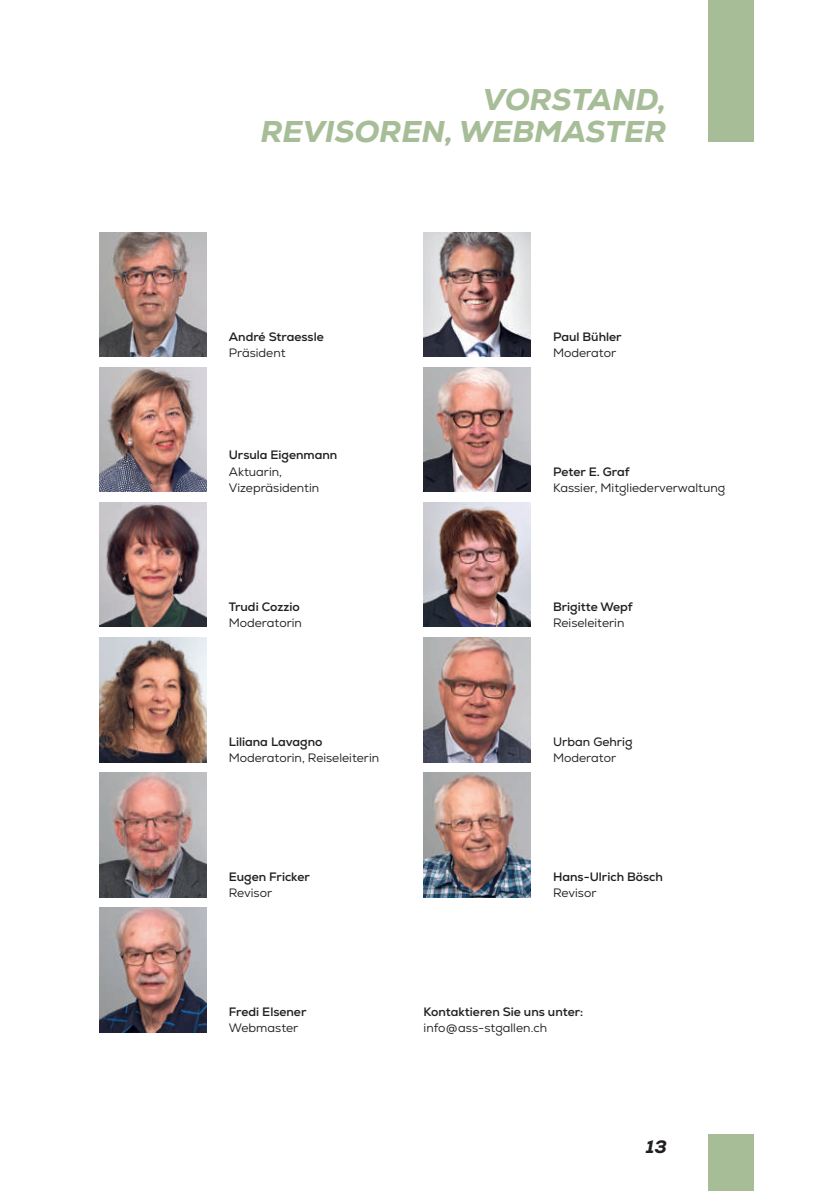
<style>
.page{position:relative;width:840px;height:1191px;background:#fff}
.page>*{position:absolute;margin:0;border:0;box-sizing:border-box;transform-origin:0 0}
.t1{font:italic 800 30px/32px "Nexa";color:#a7bd97;text-align:right}
.t2{font:italic 800 18px "Nexa";color:#231f20}
.t3{font:12.2px/16.2px "Nexa";color:#231f20}
.t4{font:700 12.2px "Nexa";color:#231f20}
.t5{font:12.2px "Nexa";color:#231f20}
</style>
<div class="page">
<img style="left:423px;top:773px;width:107px;height:124px">
<img style="left:423px;top:232px;width:107px;height:125px">
<img style="left:99px;top:638px;width:107px;height:124px">
<img style="left:99px;top:908px;width:107px;height:124px">
<img style="left:423px;top:367px;width:107px;height:125px">
<img style="left:423px;top:502px;width:107px;height:125px">
<img style="left:99px;top:232px;width:107px;height:125px">
<img style="left:99px;top:502px;width:107px;height:125px">
<img style="left:99px;top:773px;width:107px;height:124px">
<img style="left:99px;top:367px;width:107px;height:125px">
<img style="left:423px;top:638px;width:107px;height:124px">
<div style="left:708px;top:1134px;width:45px;height:57px;background:#a7bd97"></div>
<div style="left:708px;top:0;width:45px;height:142px;background:#a7bd97"></div>
<h1 class="t1" style="left:260px;top:83px;width:407px">VORSTAND,<br>REVISOREN, WEBMASTER</h1>
<p class="t4" style="left:229px;top:328px;width:96px">André Straessle</p>
<p class="t3" style="left:229px;top:345px;width:58px">Präsident</p>
<p class="t4" style="left:553px;top:328px;width:70px">Paul Bühler</p>
<p class="t3" style="left:553px;top:345px;width:64px">Moderator</p>
<p class="t4" style="left:229px;top:447px;width:110px">Ursula Eigenmann</p>
<p class="t3" style="left:229px;top:463px;width:92px">Aktuarin,<br>Vizepräsidentin</p>
<p class="t4" style="left:553px;top:463px;width:78px">Peter E. Graf</p>
<p class="t3" style="left:553px;top:480px;width:173px">Kassier, Mitgliederverwaltung</p>
<p class="t4" style="left:229px;top:598px;width:72px">Trudi Cozzio</p>
<p class="t3" style="left:229px;top:615px;width:75px">Moderatorin</p>
<p class="t4" style="left:553px;top:599px;width:81px">Brigitte Wepf</p>
<p class="t3" style="left:553px;top:615px;width:73px">Reiseleiterin</p>
<p class="t4" style="left:229px;top:733px;width:95px">Liliana Lavagno</p>
<p class="t3" style="left:229px;top:750px;width:152px">Moderatorin, Reiseleiterin</p>
<p class="t5" style="left:553px;top:734px;width:81px">Urban Gehrig</p>
<p class="t3" style="left:553px;top:750px;width:64px">Moderator</p>
<p class="t4" style="left:229px;top:869px;width:82px">Eugen Fricker</p>
<p class="t3" style="left:229px;top:885px;width:45px">Revisor</p>
<p class="t4" style="left:553px;top:869px;width:111px">Hans-Ulrich Bösch</p>
<p class="t3" style="left:553px;top:885px;width:45px">Revisor</p>
<p class="t4" style="left:229px;top:1004px;width:79px">Fredi Elsener</p>
<p class="t3" style="left:229px;top:1020px;width:71px">Webmaster</p>
<p class="t4" style="left:423px;top:1004px;width:161px">Kontaktieren Sie uns unter:</p>
<p class="t3" style="left:423px;top:1020px;width:125px">info@ ass-stgallen.ch</p>
<h2 class="t2" style="left:645px;top:1135px;width:22px">13</h2>
</div>
